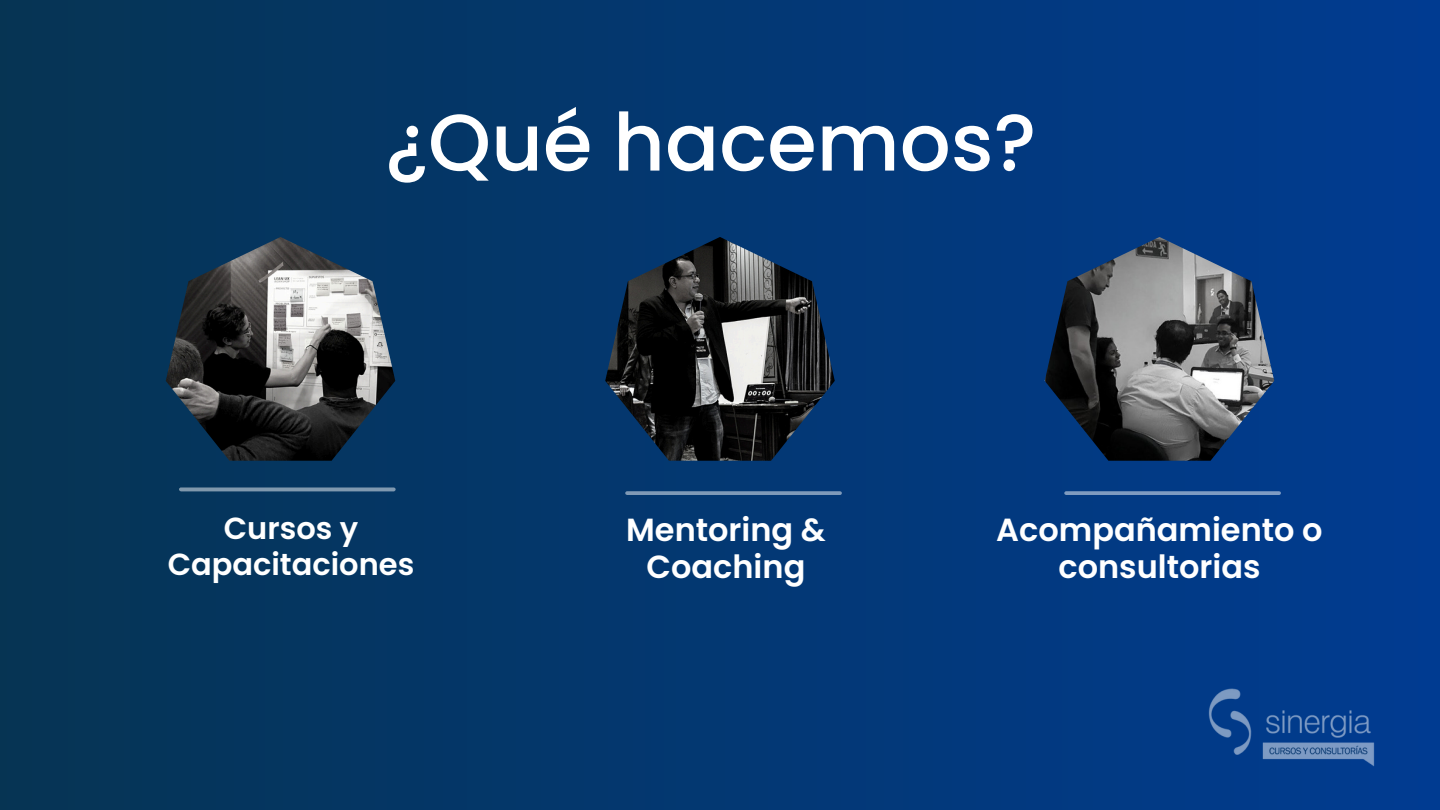
<style>
.page{position:relative;width:1440px;height:810px;background:#fff}
.page>*{position:absolute;margin:0;border:0;box-sizing:border-box;transform-origin:0 0}
.t1{font:500 80px "Poppins";color:#fff}
.t2{font:600 32px/37.5px "Poppins";color:#fff;text-align:center}
.t3{font:600 30.5px/36px "Poppins";color:#fff;text-align:center}
</style>
<div class="page">
<div style="left:0;top:0;width:1440px;height:810px;background:linear-gradient(to right,#063453,#003b91)"></div>
<img style="left:1045px;top:237px;width:229px;height:224px">
<img style="left:605px;top:237px;width:230px;height:224px">
<img style="left:166px;top:237px;width:229px;height:224px">
<svg style="left:181px;top:487px;width:213px;height:4px"></svg>
<svg style="left:627px;top:491px;width:213px;height:4px"></svg>
<svg style="left:1066px;top:491px;width:213px;height:4px"></svg>
<img style="left:1204px;top:679px;width:175px;height:108px">
<p class="t1" style="left:385px;top:87px;width:653px">¿Qué hacemos?</p>
<p class="t3" style="left:168px;top:510px;width:248px">Cursos y<br>Capacitaciones</p>
<p class="t2" style="left:626px;top:511px;width:201px">Mentoring &amp;<br>Coaching</p>
<p class="t2" style="left:996px;top:511px;width:328px">Acompañamiento o consultorias</p>
</div>
